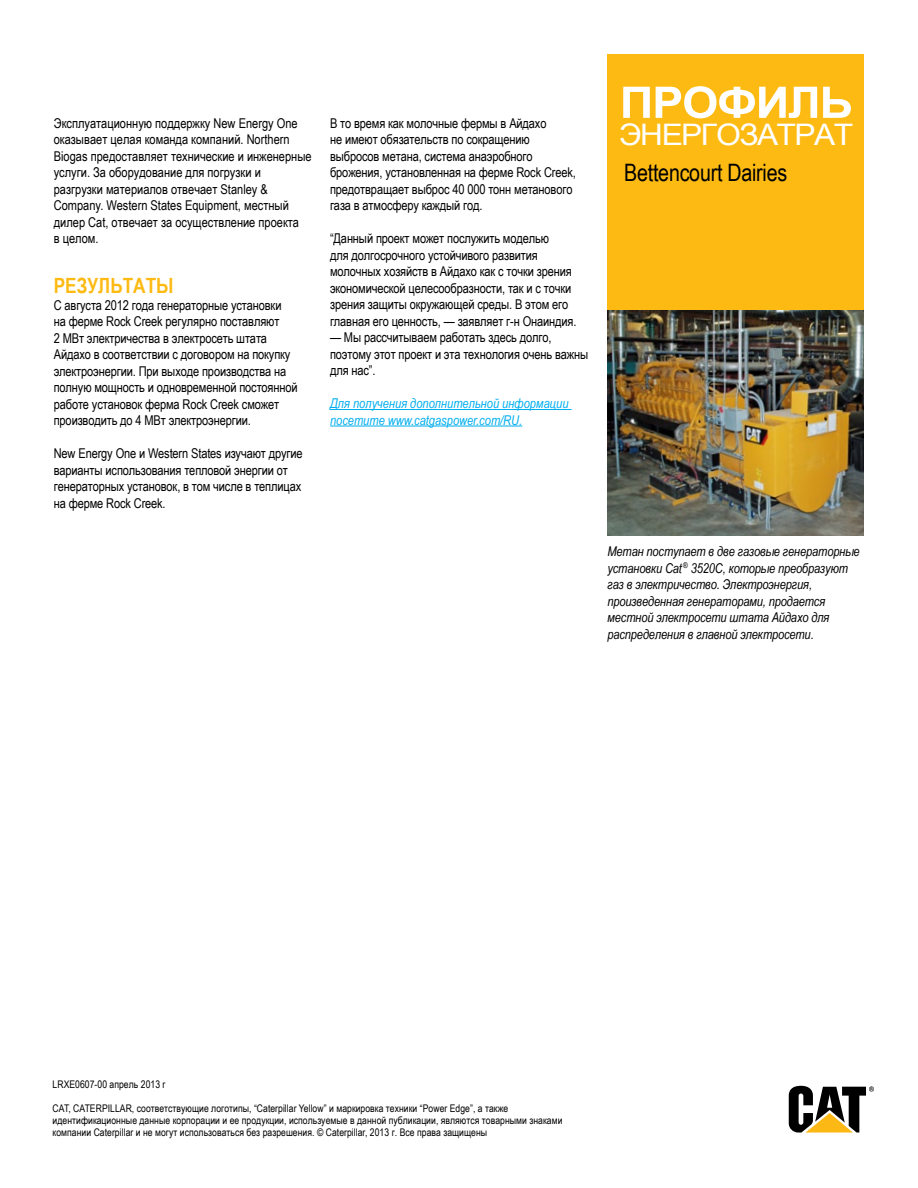
<style>
.page{position:relative;width:918px;height:1188px;background:#fff}
.page>*{position:absolute;margin:0;border:0;box-sizing:border-box;transform-origin:0 0}
.t1{font:700 43.5px "Arial Narrow";letter-spacing:-.02em;color:#fff;scale:1.3 1}
.t2{font:29.7px "Arial Narrow";letter-spacing:-.04em;color:#fff;scale:1.3 1}
.t3{font:24px "Arial Narrow";letter-spacing:-.01em;color:#000}
.t4{font:700 21px "Arial Narrow";color:#fdba12}
.t5{font:13.5px/16.5px "Arial Narrow";letter-spacing:-.01em;color:#000}
.t6{font:italic 13.5px/16.5px "Arial Narrow";letter-spacing:-.01em;color:#000}
.t7{font:italic 13.5px/16.5px "Arial Narrow";color:#00aeef}
.t8{font:10.5px/12px "Arial Narrow";letter-spacing:.005em;color:#000}
</style>
<div class="page">
<hr style="left:330px;top:409px;width:242px;height:1px;background:#00aeef">
<hr style="left:330px;top:426px;width:192px;height:1px;background:#00aeef">
<div style="left:608px;top:54px;width:256px;height:256px;background:#fdba12"></div>
<img style="left:608px;top:310px;width:256px;height:226px">
<svg style="left:789px;top:1086px;width:85px;height:47px"></svg>
<p class="t5" style="left:54px;top:114px;width:260px">Эксплуатационную поддержку New Energy One оказывает целая команда компаний. Northern Biogas предоставляет технические и инженерные услуги. За оборудование для погрузки и разгрузки материалов отвечает Stanley &amp; Company. Western States Equipment, местный дилер Cat, отвечает за осуществление проекта<br>в целом.</p>
<h3 class="t4" style="left:54px;top:270px;width:121px">РЕЗУЛЬТАТЫ</h3>
<p class="t5" style="left:54px;top:296px;width:245px">С августа 2012 года генераторные установки<br>на ферме Rock Creek регулярно поставляют<br>2 МВт электричества в электросеть штата Айдахо в соответствии с договором на покупку электроэнергии. При выходе производства на полную мощность и одновременной постоянной работе установок ферма Rock Creek сможет производить до 4 МВт электроэнергии.</p>
<p class="t5" style="left:54px;top:445px;width:250px">New Energy One и Western States изучают другие варианты использования тепловой энергии от генераторных установок, в том числе в теплицах на ферме Rock Creek.</p>
<p class="t5" style="left:330px;top:114px;width:247px">В то время как молочные фермы в Айдахо<br>не имеют обязательств по сокращению выбросов метана, система анаэробного брожения, установленная на ферме Rock Creek, предотвращает выброс 40 000 тонн метанового газа в атмосферу каждый год.</p>
<p class="t5" style="left:330px;top:230px;width:248px">“Данный проект может послужить моделью<br>для долгосрочного устойчивого развития молочных хозяйств в Айдахо как с точки зрения экономической целесообразности, так и с точки зрения защиты окружающей среды. В этом его главная его ценность, — заявляет г-н Онаиндия.</p>
<p class="t5" style="left:330px;top:329px;width:260px">— Мы рассчитываем работать здесь долго, поэтому этот проект и эта технология очень важны для нас”.</p>
<p class="t7" style="left:330px;top:395px;width:240px">Для получения дополнительной информации посетите www.catgaspower.com/RU.</p>
<h1 class="t1" style="left:620px;top:70px;width:181px">ПРОФИЛЬ</h1>
<h2 class="t2" style="left:619px;top:112px;width:181px">ЭНЕРГОЗАТРАТ</h2>
<h3 class="t3" style="left:624px;top:154px;width:165px">Bettencourt Dairies</h3>
<p class="t6" style="left:608px;top:543px;width:254px">Метан поступает в две газовые генераторные установки Cat <sup>®</sup> 3520C, которые преобразуют газ в электричество. Электроэнергия, произведенная генераторами, продается местной электросети штата Айдахо для распределения в главной электросети.</p>
<p class="t8" style="left:53px;top:1078px;width:114px">LRXE0607-00 апрель 2013 r</p>
<p class="t8" style="left:53px;top:1102px;width:511px">CAT, CATERPILLAR, соответствующие логотипы, “Caterpillar Yellow” и маркировка техники “Power Edge”, а также идентификационные данные корпорации и ее продукции, используемые в данной публикации, являются товарными знаками компании Caterpillar и не могут использоваться без разрешения. © Caterpillar, 2013 г. Все права защищены</p>
</div>
